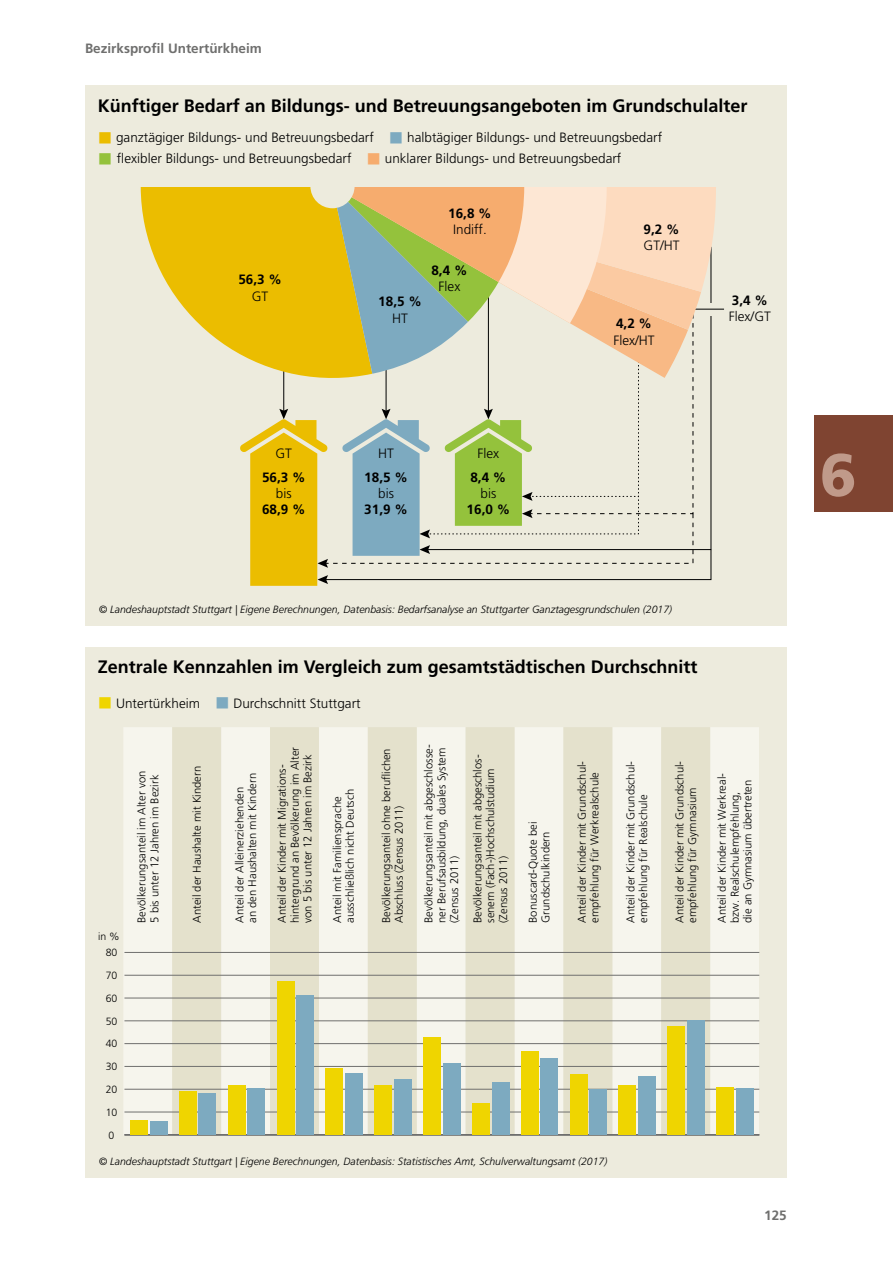
<style>
.page{position:relative;width:893px;height:1263px;background:#fff}
.page>*{position:absolute;margin:0;border:0;box-sizing:border-box;transform-origin:0 0}
.t1{font:900 60px "Frutiger LT Std";color:#c09a8a}
.t2{font:700 18px "Frutiger LT Std";color:#000}
.t3{font:300 13.5px "Frutiger LT Std";color:#000}
.t4{font:700 13.5px "Frutiger LT Std";color:#000}
.t5{font:700 13.5px "Frutiger LT Std";color:#6f6f6e}
.t6{font:300 11.25px/12.8px "Frutiger LT Std";color:#000}
.t7{font:italic 300 10.5px "Frutiger LT Std";color:#000}
.t8{font:300 10.5px "Frutiger LT Std";color:#000}
.s1{color:#ebbd00}
.s2{color:#7daac0}
.s3{color:#94c23c}
.s4{color:#f6ac6e}
.s5{color:#efd500}
</style>
<div class="page">
<div style="left:85px;top:647px;width:702px;height:531px;background:#edebdd"></div>
<div style="left:85px;top:85px;width:702px;height:541px;background:#edebdd"></div>
<div style="left:814px;top:415px;width:79px;height:96px;background:#7f4431"></div>
<div style="left:124px;top:727px;width:635px;height:407px;background:#f6f5ed"></div>
<svg style="left:172px;top:727px;width:538px;height:407px;fill:#e4e1cc"></svg>
<hr style="left:676px;top:309px;width:48px;height:1px;background:#000">
<svg style="left:140px;top:187px;width:576px;height:399px"></svg>
<hr style="left:124px;top:1134px;width:635px;height:1px;background:#6f6f6e">
<hr style="left:124px;top:1112px;width:635px;height:1px;background:#6f6f6e">
<hr style="left:124px;top:1089px;width:635px;height:1px;background:#6f6f6e">
<hr style="left:124px;top:1066px;width:635px;height:1px;background:#6f6f6e">
<hr style="left:124px;top:1043px;width:635px;height:1px;background:#6f6f6e">
<hr style="left:124px;top:1020px;width:635px;height:1px;background:#6f6f6e">
<hr style="left:124px;top:998px;width:635px;height:1px;background:#6f6f6e">
<hr style="left:124px;top:975px;width:635px;height:1px;background:#6f6f6e">
<hr style="left:124px;top:952px;width:635px;height:1px;background:#6f6f6e">
<div style="left:150px;top:1121px;width:17px;height:14px;background:#7daac0"></div>
<div style="left:199px;top:1094px;width:17px;height:41px;background:#7daac0"></div>
<div style="left:248px;top:1088px;width:17px;height:47px;background:#7daac0"></div>
<div style="left:296px;top:995px;width:18px;height:140px;background:#7daac0"></div>
<div style="left:345px;top:1073px;width:18px;height:62px;background:#7daac0"></div>
<div style="left:394px;top:1080px;width:18px;height:55px;background:#7daac0"></div>
<div style="left:443px;top:1064px;width:17px;height:71px;background:#7daac0"></div>
<div style="left:492px;top:1082px;width:17px;height:53px;background:#7daac0"></div>
<div style="left:540px;top:1058px;width:18px;height:77px;background:#7daac0"></div>
<div style="left:589px;top:1089px;width:18px;height:46px;background:#7daac0"></div>
<div style="left:638px;top:1076px;width:18px;height:59px;background:#7daac0"></div>
<div style="left:687px;top:1020px;width:18px;height:115px;background:#7daac0"></div>
<div style="left:736px;top:1089px;width:17px;height:46px;background:#7daac0"></div>
<div style="left:130px;top:1121px;width:18px;height:14px;background:#efd500"></div>
<div style="left:179px;top:1091px;width:18px;height:44px;background:#efd500"></div>
<div style="left:228px;top:1085px;width:18px;height:50px;background:#efd500"></div>
<div style="left:277px;top:981px;width:17px;height:154px;background:#efd500"></div>
<div style="left:326px;top:1068px;width:17px;height:67px;background:#efd500"></div>
<div style="left:374px;top:1086px;width:18px;height:49px;background:#efd500"></div>
<div style="left:423px;top:1037px;width:18px;height:98px;background:#efd500"></div>
<div style="left:472px;top:1103px;width:18px;height:32px;background:#efd500"></div>
<div style="left:521px;top:1051px;width:18px;height:84px;background:#efd500"></div>
<div style="left:570px;top:1074px;width:17px;height:61px;background:#efd500"></div>
<div style="left:619px;top:1085px;width:17px;height:50px;background:#efd500"></div>
<div style="left:667px;top:1026px;width:18px;height:109px;background:#efd500"></div>
<div style="left:716px;top:1087px;width:18px;height:48px;background:#efd500"></div>
<p class="t5" style="left:85px;top:41px;width:178px">Bezirksprofil Untertürkheim</p>
<h2 class="t2" style="left:98px;top:96px;width:651px">Künftiger Bedarf an Bildungs- und Betreuungsangeboten im Grundschulalter</h2>
<p class="t3" style="left:98px;top:130px;width:566px"><span class="s1">■</span> ganztägiger Bildungs- und Betreuungsbedarf <span class="s2">■</span> halbtägiger Bildungs- und Betreuungsbedarf</p>
<p class="t3" style="left:98px;top:151px;width:525px"><span class="s3">■</span> flexibler Bildungs- und Betreuungsbedarf <span class="s4">■</span> unklarer Bildungs- und Betreuungsbedarf</p>
<p class="t4" style="left:238px;top:272px;width:45px">56,3 %</p>
<p class="t3" style="left:252px;top:288px;width:18px">GT</p>
<p class="t4" style="left:448px;top:205px;width:45px">16,8 %</p>
<p class="t3" style="left:453px;top:222px;width:35px">Indiff.</p>
<p class="t4" style="left:378px;top:294px;width:45px">18,5 %</p>
<p class="t3" style="left:392px;top:310px;width:17px">HT</p>
<p class="t4" style="left:431px;top:262px;width:38px">8,4 %</p>
<p class="t3" style="left:439px;top:279px;width:23px">Flex</p>
<p class="t4" style="left:644px;top:221px;width:38px">9,2 %</p>
<p class="t3" style="left:644px;top:237px;width:38px">GT/HT</p>
<p class="t4" style="left:616px;top:316px;width:38px">4,2 %</p>
<p class="t3" style="left:613px;top:332px;width:43px">Flex/HT</p>
<p class="t4" style="left:732px;top:292px;width:38px">3,4 %</p>
<p class="t3" style="left:729px;top:309px;width:43px">Flex/GT</p>
<p class="t3" style="left:275px;top:446px;width:18px">GT</p>
<p class="t4" style="left:262px;top:469px;width:45px">56,3 %</p>
<p class="t3" style="left:276px;top:486px;width:17px">bis</p>
<p class="t4" style="left:262px;top:502px;width:45px">68,9 %</p>
<p class="t3" style="left:378px;top:446px;width:17px">HT</p>
<p class="t4" style="left:364px;top:469px;width:45px">18,5 %</p>
<p class="t3" style="left:378px;top:486px;width:17px">bis</p>
<p class="t4" style="left:364px;top:502px;width:45px">31,9 %</p>
<p class="t3" style="left:478px;top:446px;width:23px">Flex</p>
<p class="t4" style="left:470px;top:469px;width:38px">8,4 %</p>
<p class="t3" style="left:481px;top:486px;width:17px">bis</p>
<p class="t4" style="left:467px;top:502px;width:45px">16,0 %</p>
<p class="t7" style="left:99px;top:603px;width:575px">© Landeshauptstadt Stuttgart | Eigene Berechnungen, Datenbasis: Bedarfsanalyse an Stuttgarter Ganztagesgrundschulen (2017)</p>
<h2 class="t2" style="left:98px;top:657px;width:601px">Zentrale Kennzahlen im Vergleich zum gesamtstädtischen Durchschnitt</h2>
<p class="t3" style="left:98px;top:695px;width:264px"><span class="s5">■</span> Untertürkheim <span class="s2">■</span> Durchschnitt Stuttgart</p>
<p class="t8" style="left:98px;top:931px;width:23px">in %</p>
<p class="t8" style="left:106px;top:946px;width:13px">80</p>
<p class="t8" style="left:106px;top:969px;width:13px">70</p>
<p class="t8" style="left:106px;top:992px;width:13px">60</p>
<p class="t8" style="left:106px;top:1015px;width:13px">50</p>
<p class="t8" style="left:106px;top:1038px;width:13px">40</p>
<p class="t8" style="left:106px;top:1060px;width:13px">30</p>
<p class="t8" style="left:106px;top:1083px;width:13px">20</p>
<p class="t8" style="left:106px;top:1106px;width:13px">10</p>
<p class="t8" style="left:109px;top:1129px;width:7px">0</p>
<p class="t6" style="left:136px;top:923px;width:153px;rotate:-90deg">Bevölkerungsanteil im Alter von<br>5 bis unter 12 Jahren im Bezirk</p>
<p class="t6" style="left:191px;top:923px;width:159px;rotate:-90deg">Anteil der Haushalte mit Kindern</p>
<p class="t6" style="left:233px;top:923px;width:151px;rotate:-90deg">Anteil der Alleinerziehenden an den Haushalten mit Kindern</p>
<p class="t6" style="left:276px;top:923px;width:177px;rotate:-90deg">Anteil der Kinder mit Migrations&shy;hintergrund an Bevölkerung im Alter von 5 bis unter 12 Jahren im Bezirk</p>
<p class="t6" style="left:331px;top:923px;width:135px;rotate:-90deg">Anteil mit Familiensprache ausschließlich nicht Deutsch</p>
<p class="t6" style="left:380px;top:923px;width:176px;rotate:-90deg">Bevölkerungsanteil ohne beruflichen<br>Abschluss (Zensus 2011)</p>
<p class="t6" style="left:422px;top:923px;width:180px;rotate:-90deg">Bevölkerungsanteil mit abgeschlosse&shy;ner Berufsausbildung, duales System (Zensus 2011)</p>
<p class="t6" style="left:471px;top:923px;width:169px;rotate:-90deg">Bevölkerungsanteil mit abgeschlos&shy;senem (Fach-)Hochschulstudium (Zensus 2011)</p>
<p class="t6" style="left:527px;top:923px;width:103px;rotate:-90deg">Bonuscard-Quote bei<br>Grundschulkindern</p>
<p class="t6" style="left:576px;top:923px;width:163px;rotate:-90deg">Anteil der Kinder mit Grundschul&shy;empfehlung für Werkrealschule</p>
<p class="t6" style="left:624px;top:923px;width:163px;rotate:-90deg">Anteil der Kinder mit Grundschul&shy;empfehlung für Realschule</p>
<p class="t6" style="left:673px;top:923px;width:163px;rotate:-90deg">Anteil der Kinder mit Grundschul&shy;empfehlung für Gymnasium</p>
<p class="t7" style="left:99px;top:1155px;width:510px">© Landeshauptstadt Stuttgart | Eigene Berechnungen, Datenbasis: Statistisches Amt, Schulverwaltungsamt (2017)</p>
<p class="t6" style="left:716px;top:923px;width:151px;rotate:-90deg">Anteil der Kinder mit Werkreal&shy;bzw. Realschulempfehlung,<br>die an Gymnasium übertreten</p>
<p class="t5" style="left:764px;top:1208px;width:24px">125</p>
<h1 class="t1" style="left:820px;top:439px;width:38px">6</h1>
</div>
